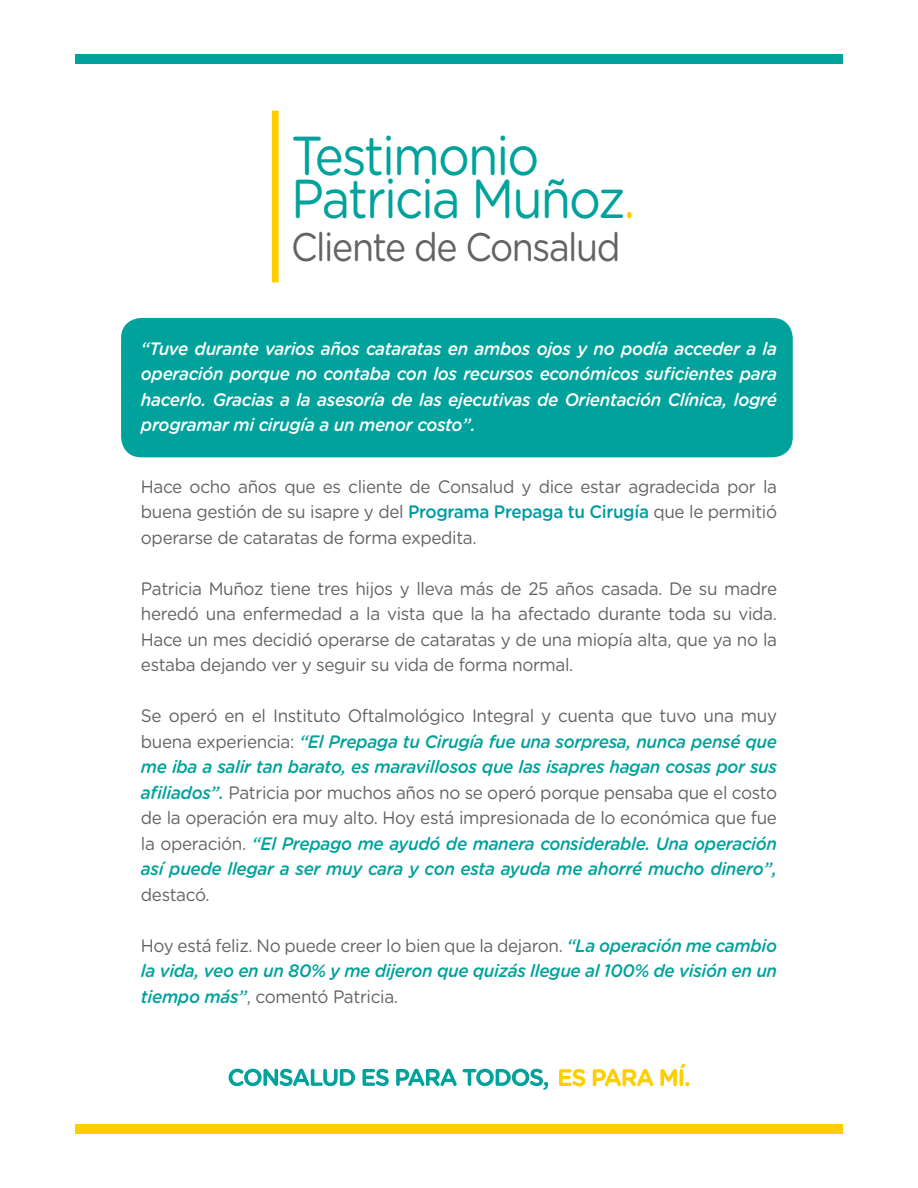
<style>
.page{position:relative;width:918px;height:1188px;background:#fff}
.page>*{position:absolute;margin:0;border:0;box-sizing:border-box;transform-origin:0 0}
.t1{font:54.75px/43px "Gotham Rounded";letter-spacing:-.04em;color:#01a29c;scale:.9 1}
.t2{font:39.75px "Gotham Rounded";letter-spacing:-.04em;color:#646363;scale:.9 1}
.t3{font:italic 500 18px/25.5px "Gotham Rounded";letter-spacing:-.02em;color:#01a29c;text-align:justify;scale:.95 1}
.t4{font:18px/25.5px "Gotham Rounded";letter-spacing:-.02em;color:#646363;text-align:justify;scale:.95 1}
.t5{font:italic 500 18px/25.5px "Gotham Rounded";letter-spacing:-.02em;color:#fff;text-align:justify;scale:.95 1}
.s1{color:#ffce00}
.s2{font-weight:500;color:#009ba2}
.s3{font-weight:400;font-style:normal;color:#646363}
</style>
<div class="page">
<div style="left:123px;top:320px;width:668px;height:135px;background:#01a29c;border-radius:18px"></div>
<div style="left:121px;top:318px;width:672px;height:139px;border:4px solid #01a29c;border-radius:18px"></div>
<svg style="left:229px;top:1069px;width:126px;height:17px"></svg>
<svg style="left:363px;top:1069px;width:26px;height:17px"></svg>
<svg style="left:396px;top:1069px;width:61px;height:17px"></svg>
<svg style="left:463px;top:1069px;width:85px;height:21px"></svg>
<svg style="left:559px;top:1069px;width:26px;height:17px"></svg>
<svg style="left:593px;top:1069px;width:60px;height:17px"></svg>
<svg style="left:660px;top:1064px;width:29px;height:22px"></svg>
<div style="left:75px;top:1125px;width:768px;height:9px;background:#ffce00"></div>
<div style="left:75px;top:54px;width:768px;height:9px;background:#01a29c"></div>
<div style="left:272px;top:111px;width:7px;height:171px;background:#ffce00"></div>
<h1 class="t1" style="left:291px;top:132px;width:384px">Testimonio<br>Patricia Muñoz<span class="s1">.</span></h1>
<h2 class="t2" style="left:291px;top:220px;width:368px">Cliente de Consalud</h2>
<p class="t5" style="left:141px;top:335px;width:671px">“Tuve durante varios años cataratas en ambos ojos y no podía acceder a la operación porque no contaba con los recursos económicos suficientes para hacerlo. Gracias a la asesoría de las ejecutivas de Orientación Clínica, logré programar mi cirugía a un menor costo”.</p>
<p class="t4" style="left:141px;top:473px;width:671px">Hace ocho años que es cliente de Consalud y dice estar agradecida por la buena gestión de su isapre y del <span class="s2">Programa Prepaga tu Cirugía</span> que le permitió operarse de cataratas de forma expedita.</p>
<p class="t4" style="left:141px;top:575px;width:671px">Patricia Muñoz tiene tres hijos y lleva más de 25 años casada. De su madre heredó una enfermedad a la vista que la ha afectado durante toda su vida.<br>Hace un mes decidió operarse de cataratas y de una miopía alta, que ya no la estaba dejando ver y seguir su vida de forma normal.</p>
<p class="t3" style="left:141px;top:702px;width:671px"><span class="s3">Se operó en el Instituto Oftalmológico Integral y cuenta que tuvo una muy buena experiencia:</span> “El Prepaga tu Cirugía fue una sorpresa, nunca pensé que me iba a salir tan barato, es maravillosos que las isapres hagan cosas por sus afiliados”. <span class="s3">Patricia por muchos años no se operó porque pensaba que el costo de la operación era muy alto. Hoy está impresionada de lo económica que fue la operación.</span> “El Prepago me ayudó de manera considerable. Una operación así puede llegar a ser muy cara y con esta ayuda me ahorré mucho dinero”,</p>
<p class="t4" style="left:141px;top:881px;width:74px">destacó.</p>
<p class="t3" style="left:141px;top:932px;width:671px"><span class="s3">Hoy está feliz. No puede creer lo bien que la dejaron.</span> “La operación me cambio la vida, veo en un 80% y me dijeron que quizás llegue al 100% de visión en un tiempo más”<span class="s3">, comentó Patricia.</span></p>
</div>
